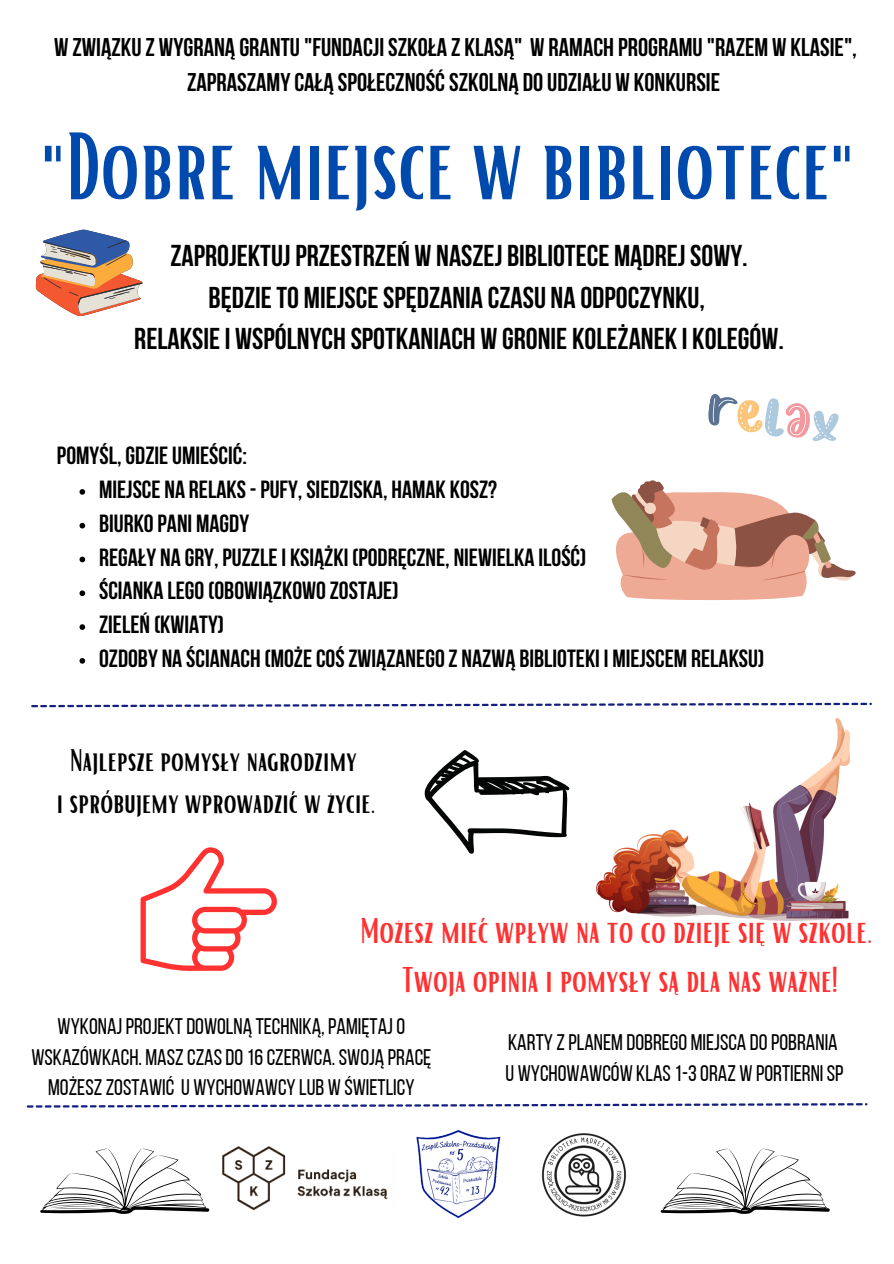
<style>
.page{position:relative;width:894px;height:1264px;background:#fff}
.page>*{position:absolute;margin:0;border:0;box-sizing:border-box;transform-origin:0 0}
.t1{font:92.25px "Bright";color:#004aad}
.t2{font:34.8px "Bright";color:#ff3131}
.t3{font:30.45px "Bright";color:#000}
.t4{font:700 30px "Bebas Neue";color:#000}
.t5{font:700 25.5px/35px "Bebas Neue";color:#000;text-align:center}
.t6{font:700 24.75px "Bebas Neue";color:#000}
.t7{font:22.5px/30.5px "Bebas Neue";color:#000;text-align:center}
</style>
<div class="page">
<img style="left:222px;top:1146px;width:166px;height:65px">
<img style="left:542px;top:1133px;width:84px;height:84px">
<img style="left:416px;top:1129px;width:85px;height:90px">
<svg style="left:27px;top:1103px;width:840px;height:4px"></svg>
<svg style="left:424px;top:750px;width:145px;height:103px"></svg>
<svg style="left:140px;top:847px;width:137px;height:123px"></svg>
<svg style="left:31px;top:702px;width:840px;height:5px"></svg>
<svg style="left:36px;top:229px;width:107px;height:87px"></svg>
<svg style="left:611px;top:480px;width:245px;height:120px"></svg>
<svg style="left:708px;top:394px;width:131px;height:47px"></svg>
<img style="left:596px;top:718px;width:253px;height:203px">
<svg style="left:79px;top:489px;width:6px;height:5px"></svg>
<svg style="left:79px;top:523px;width:6px;height:5px"></svg>
<svg style="left:79px;top:556px;width:6px;height:6px"></svg>
<svg style="left:79px;top:590px;width:6px;height:6px"></svg>
<svg style="left:79px;top:624px;width:6px;height:6px"></svg>
<svg style="left:79px;top:658px;width:6px;height:5px"></svg>
<svg style="left:40px;top:1148px;width:169px;height:65px"></svg>
<svg style="left:660px;top:1148px;width:169px;height:65px"></svg>
<p class="t5" style="left:54px;top:33px;width:804px">W ZWIĄZKUZ WYGRANĄ GRANTU"FUNDACJI SZKOŁA Z KLASĄ" W RAMACH PROGRAMU"RAZEM W KLASIE",<br>ZAPRASZAMYCAŁĄ SPOŁECZNOŚĆSZKOLNĄ DOUDZIAŁU W KONKURSIE</p>
<p class="t1" style="left:40px;top:107px;width:815px">"Dobre miejsce w bibliotece"</p>
<p class="t4" style="left:170px;top:243px;width:578px">ZAPROJEKTUJPRZESTRZEŃ W NASZEJ BIBLIOTECE MĄDREJSOWY.</p>
<p class="t4" style="left:208px;top:285px;width:498px">BĘDZIETO MIEJSCESPĘDZANIA CZASU NA ODPOCZYNKU,</p>
<p class="t4" style="left:134px;top:327px;width:651px">RELAKSIEI WSPÓLNYCH SPOTKANIACH W GRONIE KOLEŻANEK I KOLEGÓW.</p>
<p class="t6" style="left:57px;top:446px;width:191px">POMYŚL, GDZIEUMIEŚCIĆ:</p>
<p class="t6" style="left:99px;top:479px;width:399px">MIEJSCE NA RELAKS-PUFY, SIEDZISKA, HAMAK KOSZ?</p>
<p class="t6" style="left:99px;top:513px;width:151px">BIURKOPANI MAGDY</p>
<p class="t6" style="left:99px;top:547px;width:488px">REGAŁY NA GRY, PUZZLEI KSIĄŻKI (PODRĘCZNE, NIEWIELKA ILOŚĆ)</p>
<p class="t6" style="left:99px;top:581px;width:301px">ŚCIANKA LEGO(OBOWIĄZKOWOZOSTAJE)</p>
<p class="t6" style="left:99px;top:614px;width:126px">ZIELEŃ (KWIATY)</p>
<p class="t6" style="left:99px;top:648px;width:666px">OZDOBY NA ŚCIANACH (MOŻECOŚZWIĄZANEGOZ NAZWĄ BIBLIOTEKI I MIEJSCEM RELAKSU)</p>
<p class="t3" style="left:70px;top:740px;width:289px">Najlepsze pomysły nagrodzimy</p>
<p class="t3" style="left:57px;top:782px;width:320px">i spróbujemy wprowadzić w życie.</p>
<p class="t2" style="left:360px;top:908px;width:514px">Możesz mieć wpływ na to co dzieje się w szkole.</p>
<p class="t2" style="left:401px;top:956px;width:438px">Twoja opinia i pomysły są dla nas ważne!</p>
<p class="t7" style="left:31px;top:1013px;width:401px">WYKONAJPROJEKTDOWOLNĄ TECHNIKĄ, PAMIĘTAJO<br>WSKAZÓWKACH. MASZCZASDO16CZERWCA. SWOJĄ PRACĘ<br>MOŻESZZOSTAWIĆ U WYCHOWAWCY LUB W ŚWIETLICY</p>
<p class="t7" style="left:508px;top:1029px;width:331px">KARTY ZPLANEM DOBREGO MIEJSCA DOPOBRANIA</p>
<p class="t7" style="left:505px;top:1059px;width:339px">U WYCHOWAWCÓW KLAS1-3ORAZ W PORTIERNI SP</p>
</div>
